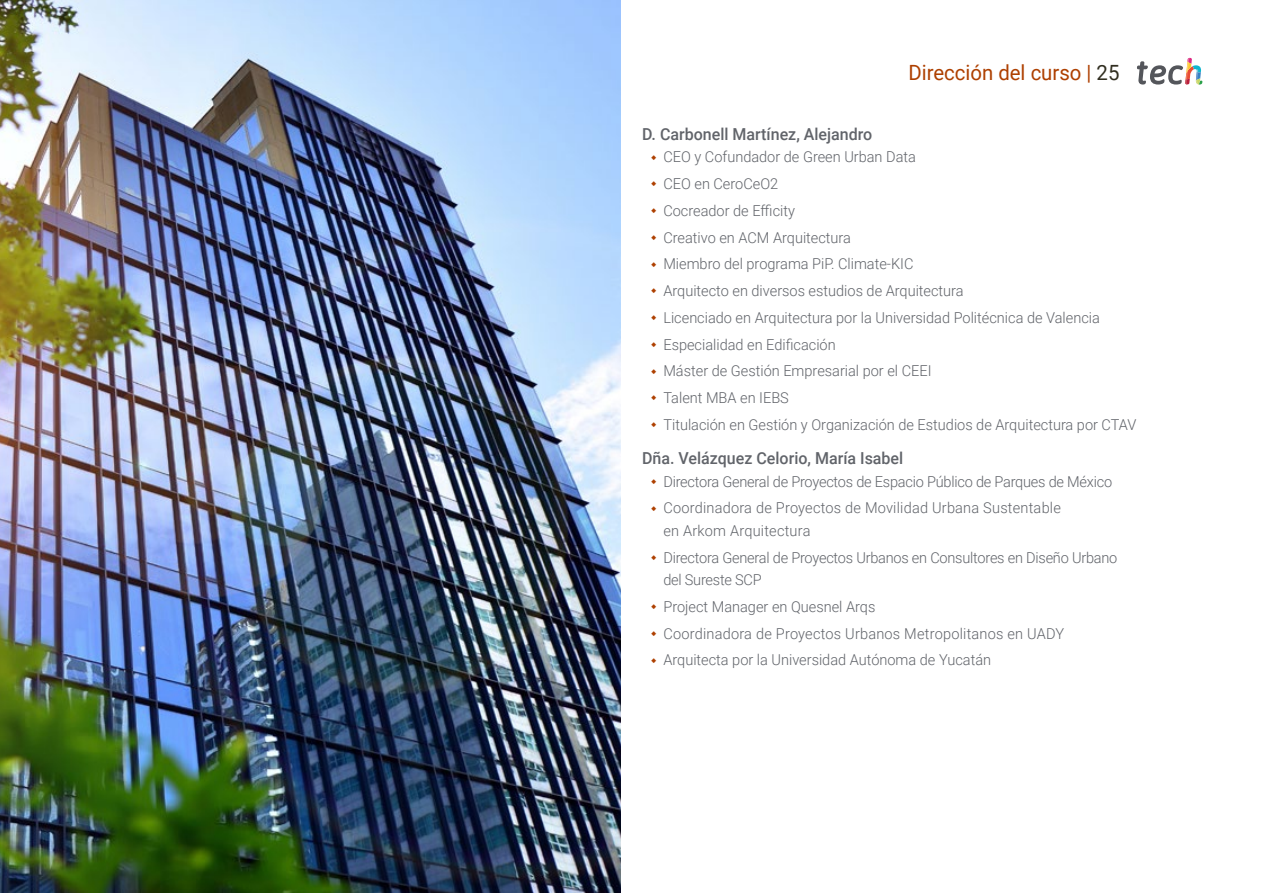
<style>
.page{position:relative;width:1263px;height:893px;background:#fff}
.page>*{position:absolute;margin:0;border:0;box-sizing:border-box;transform-origin:0 0}
.t1{font:21px "Roboto";color:#ae4000}
.t2{font:500 16.5px "Roboto";color:#61646a}
.t3{font:300 15px/26.7px "Roboto";color:#61646a}
.s1{color:#312e20}
</style>
<div class="page">
<svg style="left:1137px;top:58px;width:65px;height:27px"></svg>
<img style="left:0;top:0;width:621px;height:893px">
<h1 class="t1" style="left:908px;top:57px;width:213px">Dirección del curso | <span class="s1">25</span></h1>
<p class="t2" style="left:642px;top:123px;width:232px">D. Carbonell Martínez, Alejandro</p>
<p class="t3" style="left:663px;top:143px;width:474px">CEO y Cofundador de Green Urban Data<br>CEO en CeroCeO2<br>Cocreador de Efficity<br>Creativo en ACM Arquitectura<br>Miembro del programa PiP. Climate-KIC<br>Arquitecto en diversos estudios de Arquitectura<br>Licenciado en Arquitectura por la Universidad Politécnica de Valencia Especialidad en Edificación<br>Máster de Gestión Empresarial por el CEEI<br>Talent MBA en IEBS<br>Titulación en Gestión y Organización de Estudios de Arquitectura por CTAV</p>
<p class="t2" style="left:642px;top:447px;width:263px">Dña. Velázquez Celorio, María Isabel</p>
<p class="t3" style="left:663px;top:467px;width:450px">Directora General de Proyectos de Espacio Público de Parques de México<br>Coordinadora de Proyectos de Movilidad Urbana Sustentable</p>
<p class="t3" style="left:663px;top:516px;width:455px">en Arkom Arquitectura<br>Directora General de Proyectos Urbanos en Consultores en Diseño Urbano</p>
<p class="t3" style="left:663px;top:566px;width:402px">del Sureste SCP<br>Project Manager en Quesnel Arqs<br>Coordinadora de Proyectos Urbanos Metropolitanos en UADY Arquitecta por la Universidad Autónoma de Yucatán</p>
</div>
